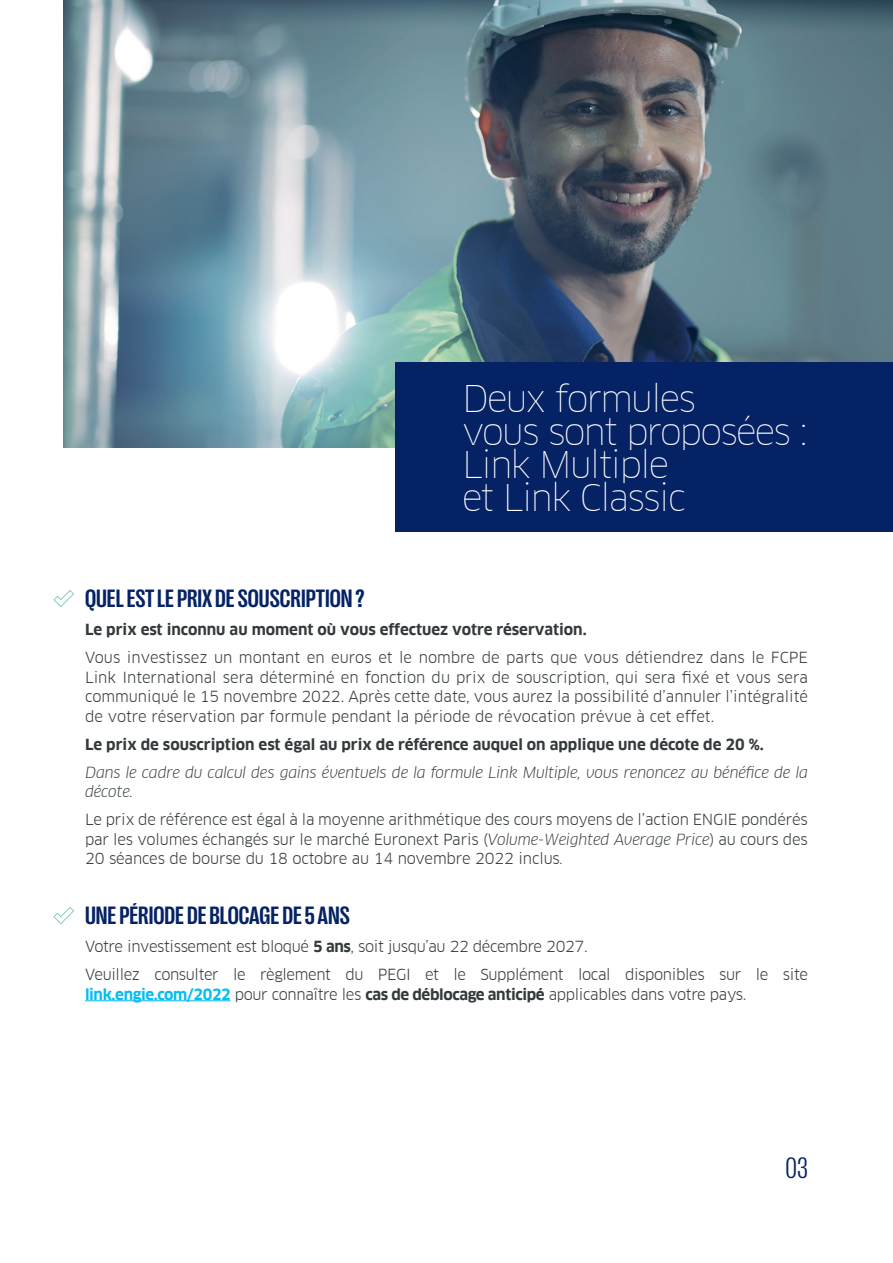
<style>
.page{position:relative;width:893px;height:1263px;background:#fff}
.page>*{position:absolute;margin:0;border:0;box-sizing:border-box;transform-origin:0 0}
.t1{font:100 36px/33px "Clan Offc Pro";letter-spacing:-.05em;color:#fff}
.t2{font:300 condensed 30px "Right Grotesk";color:#052265}
.t3{font:700 condensed 25.5px "Right Grotesk";color:#052265}
.t4{font:15px/19.5px "Clan Offc Pro";letter-spacing:-.025em;color:#343a3c;text-align:justify}
.t5{font:700 15px "Clan Offc Pro";color:#343a3c}
.t6{font:italic 15px/19.5px "Clan Offc Pro";letter-spacing:-.01em;color:#343a3c}
.s1{font-style:italic}
.s2{font-weight:700}
.s3{font-weight:700;color:#04bdf2}
</style>
<div class="page">
<img style="left:64px;top:0;width:829px;height:447px">
<div style="left:395px;top:362px;width:498px;height:170px;background:#052265"></div>
<hr style="left:85px;top:1000px;width:145px;height:1px;background:#04bdf2">
<svg style="left:53px;top:590px;width:21px;height:17px"></svg>
<svg style="left:53px;top:907px;width:21px;height:17px"></svg>
<p class="t1" style="left:462px;top:382px;width:347px">Deux formules<br>vous sont proposées :<br>Link Multiple<br>et Link Classic</p>
<p class="t3" style="left:85px;top:585px;width:281px">QUEL EST LE PRIX DE SOUSCRIPTION ?</p>
<p class="t5" style="left:85px;top:621px;width:503px">Le prix est inconnu au moment où vous effectuez votre réservation.</p>
<p class="t4" style="left:85px;top:648px;width:724px">Vous investissez un montant en euros et le nombre de parts que vous détiendrez dans le FCPE Link International sera déterminé en fonction du prix de souscription, qui sera fixé et vous sera communiqué le 15 novembre 2022. Après cette date, vous aurez la possibilité d’annuler l’intégralité de votre réservation par formule pendant la période de révocation prévue à cet effet.</p>
<p class="t5" style="left:85px;top:735px;width:680px">Le prix de souscription est égal au prix de référence auquel on applique une décote de 20 %.</p>
<p class="t6" style="left:85px;top:762px;width:724px">Dans le cadre du calcul des gains éventuels de la formule Link Multiple, vous renoncez au bénéfice de la décote.</p>
<p class="t4" style="left:85px;top:810px;width:724px">Le prix de référence est égal à la moyenne arithmétique des cours moyens de l’action ENGIE pondérés par les volumes échangés sur le marché Euronext Paris (<span class="s1">Volume-Weighted Average Price</span>) au cours des 20 séances de bourse du 18 octobre au 14 novembre 2022 inclus<span class="s1">.</span></p>
<p class="t3" style="left:85px;top:902px;width:266px">UNE PÉRIODE DE BLOCAGE DE 5 ANS</p>
<p class="t4" style="left:85px;top:937px;width:504px">Votre investissement est bloqué <span class="s2">5 ans</span>, soit jusqu’au 22 décembre 2027.</p>
<p class="t4" style="left:85px;top:965px;width:724px">Veuillez consulter le règlement du PEGI et le Supplément local disponibles sur le site <span class="s3">link.engie.com/2022</span> pour connaître les <span class="s2">cas de déblocage anticipé</span> applicables dans votre pays.</p>
<p class="t2" style="left:786px;top:1152px;width:24px">03</p>
</div>
